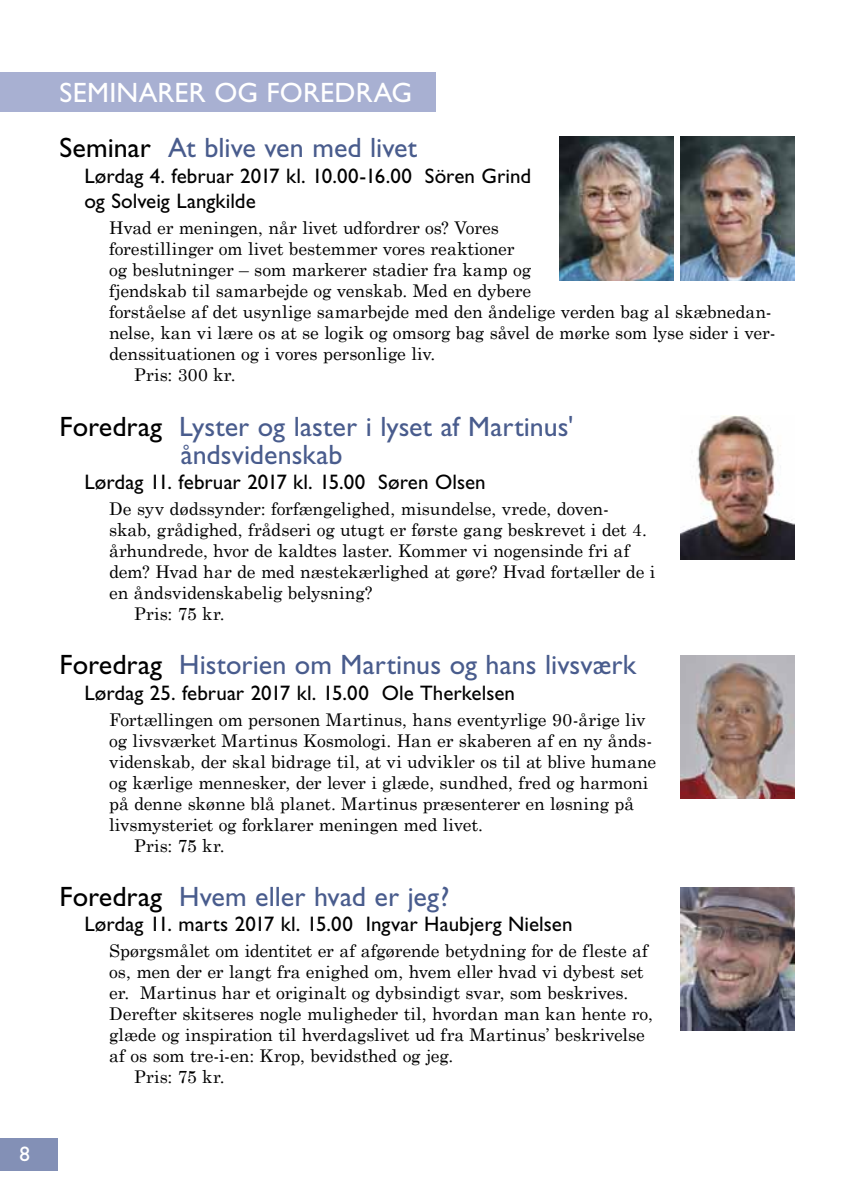
<style>
.page{position:relative;width:844px;height:1191px;background:#fff}
.page>*{position:absolute;margin:0;border:0;box-sizing:border-box;transform-origin:0 0}
.t1{font:28px/28px "Gill Sans";color:#495c8d}
.t2{font:28px/55.1px "Gill Sans";color:#fff}
.t3{font:21px/25.2px "Gill Sans";color:#000}
.t4{font:21px "Gill Sans";color:#fff}
.t5{font:17.5px "Century Schoolbook";letter-spacing:-.005em;color:#000}
.t6{font:17.5px "Century Schoolbook";letter-spacing:.02em;color:#000}
.s1{color:#000}
.s2{color:#495c8d}
</style>
<div class="page">
<div style="left:0;top:1138px;width:58px;height:33px;background:#8390b6"></div>
<div style="left:0;top:72px;width:435px;height:40px;background:#a8b0d2"></div>
<img style="left:680px;top:136px;width:114px;height:144px">
<img style="left:559px;top:136px;width:114px;height:144px">
<img style="left:680px;top:415px;width:114px;height:144px">
<img style="left:680px;top:655px;width:114px;height:144px">
<img style="left:680px;top:887px;width:114px;height:144px">
<p class="t4" style="left:19px;top:1141px;width:12px">8</p>
<h1 class="t2" style="left:59px;top:65px;width:359px">Semi narer og fored rag<br><span class="s1">Seminar</span> <span class="s2">At blive ven med livet</span></h1>
<p class="t3" style="left:84px;top:163px;width:448px">Lørdag 4. februar 2017 kl. 10.00-16.00 Sören Grind og Solveig Langkilde</p>
<p class="t5" style="left:109px;top:213px;width:391px">Hvad er meningen, når livet udfordrer os? Vores</p>
<p class="t5" style="left:109px;top:234px;width:406px">forestillinger om livet bestemmer vores reaktioner</p>
<p class="t5" style="left:109px;top:255px;width:423px">og beslutninger – som markerer stadier fra kamp og</p>
<p class="t5" style="left:109px;top:276px;width:423px">fjendskab til samarbejde og venskab. Med en dybere</p>
<p class="t5" style="left:109px;top:297px;width:663px">forståelse af det usynlige samarbejde med den åndelige verden bag al skæbnedan-</p>
<p class="t5" style="left:109px;top:318px;width:667px">nelse, kan vi lære os at se logik og omsorg bag såvel de mørke som lyse sider i ver-</p>
<p class="t5" style="left:109px;top:339px;width:327px">denssituationen og i vores personlige liv.</p>
<p class="t6" style="left:134px;top:360px;width:103px">Pris: 300 kr.</p>
<h1 class="t1" style="left:181px;top:412px;width:394px;text-indent:-121px"><span class="s1">Foredrag</span> Lyster og laster i lyset af Martinus' åndsvidenskab</h1>
<p class="t3" style="left:84px;top:469px;width:403px">Lørdag 11. februar 2017 kl. 15.00 Søren Olsen</p>
<p class="t5" style="left:109px;top:494px;width:501px">De syv dødssynder: forfængelighed, misundelse, vrede, doven-</p>
<p class="t5" style="left:109px;top:515px;width:539px">skab, grådighed, frådseri og utugt er første gang beskrevet i det 4.</p>
<p class="t5" style="left:109px;top:536px;width:521px">århundrede, hvor de kaldtes laster. Kommer vi nogensinde fri af</p>
<p class="t5" style="left:109px;top:557px;width:547px">dem? Hvad har de med næstekærlighed at gøre? Hvad fortæller de i</p>
<p class="t5" style="left:109px;top:578px;width:265px">en åndsvidenskabelig belysning?</p>
<p class="t5" style="left:134px;top:599px;width:92px">Pris: 75 kr.</p>
<h1 class="t1" style="left:60px;top:651px;width:578px"><span class="s1">Foredrag</span> Historien om Martinus og hans livsværk</h1>
<p class="t3" style="left:84px;top:680px;width:432px">Lørdag 25. februar 2017 kl. 15.00 Ole Therkelsen</p>
<p class="t5" style="left:109px;top:704px;width:537px">Fortællingen om personen Martinus, hans eventyrlige 90-årige liv</p>
<p class="t5" style="left:109px;top:725px;width:544px">og livsværket Martinus Kosmologi. Han er skaberen af en ny ånds-</p>
<p class="t5" style="left:109px;top:746px;width:548px">videnskab, der skal bidrage til, at vi udvikler os til at blive humane</p>
<p class="t5" style="left:109px;top:767px;width:540px">og kærlige mennesker, der lever i glæde, sundhed, fred og harmoni</p>
<p class="t5" style="left:109px;top:788px;width:526px">på denne skønne blå planet. Martinus præsenterer en løsning på</p>
<p class="t5" style="left:109px;top:809px;width:375px">livsmysteriet og forklarer meningen med livet.</p>
<p class="t5" style="left:134px;top:830px;width:92px">Pris: 75 kr.</p>
<h1 class="t1" style="left:60px;top:883px;width:391px"><span class="s1">Foredrag</span> Hvem eller hvad er jeg?</h1>
<p class="t3" style="left:84px;top:912px;width:489px">Lørdag 11. marts 2017 kl. 15.00 Ingvar Haubjerg Nielsen</p>
<p class="t5" style="left:109px;top:936px;width:540px">Spørgsmålet om identitet er af afgørende betydning for de fleste af</p>
<p class="t5" style="left:109px;top:957px;width:536px">os, men der er langt fra enighed om, hvem eller hvad vi dybest set</p>
<p class="t5" style="left:109px;top:978px;width:520px">er. Martinus har et originalt og dybsindigt svar, som beskrives.</p>
<p class="t5" style="left:109px;top:999px;width:545px">Derefter skitseres nogle muligheder til, hvordan man kan hente ro,</p>
<p class="t5" style="left:109px;top:1020px;width:537px">glæde og inspiration til hverdagslivet ud fra Martinus’ beskrivelse</p>
<p class="t5" style="left:109px;top:1041px;width:346px">af os som tre-i-en: Krop, bevidsthed og jeg.</p>
<p class="t5" style="left:134px;top:1062px;width:92px">Pris: 75 kr.</p>
</div>
